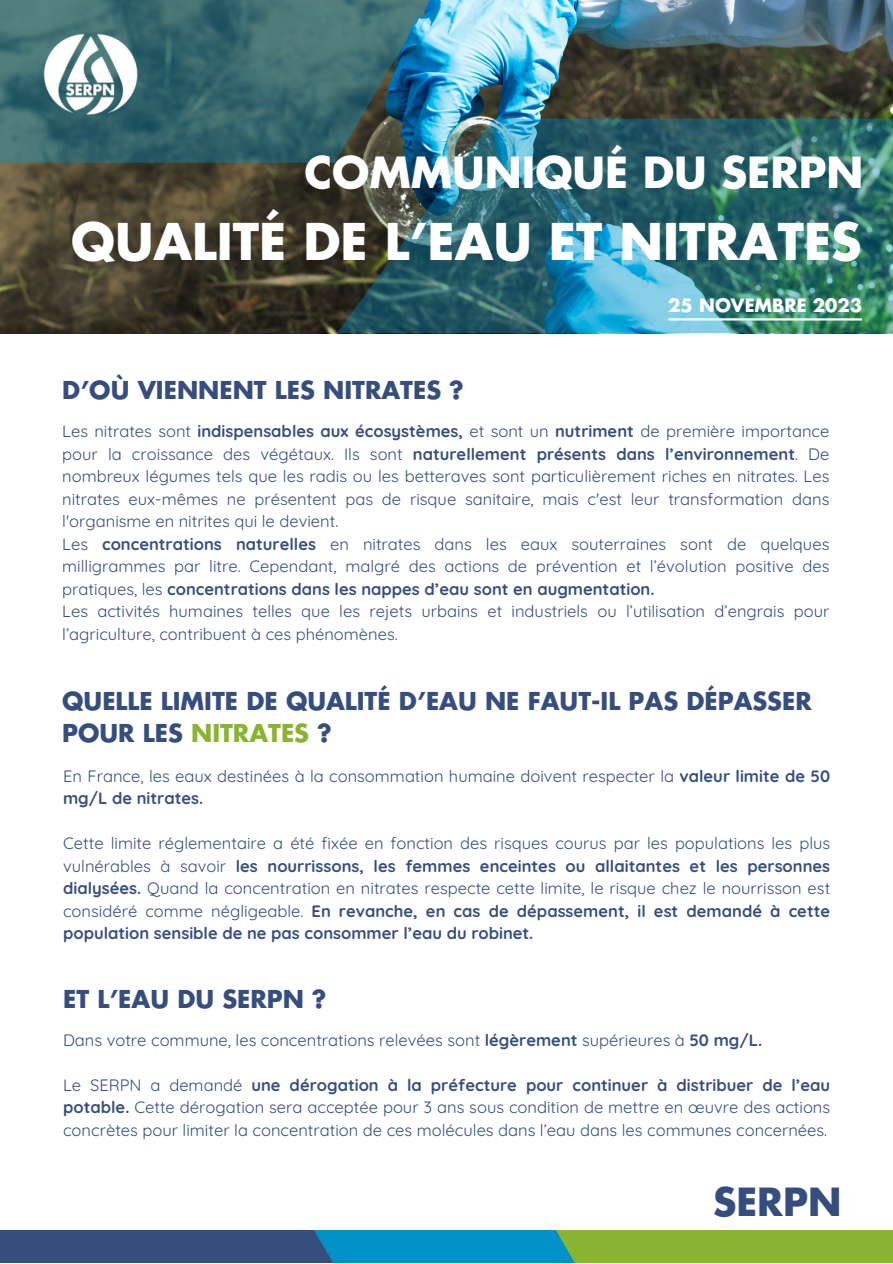
<style>
.page{position:relative;width:893px;height:1264px;background:#fff}
.page>*{position:absolute;margin:0;border:0;box-sizing:border-box;transform-origin:0 0}
.t1{font:700 49.5px "Futura LT Pro";color:#fff}
.t2{font:700 42px "Futura LT Pro";color:#fff}
.t3{font:700 37.95px "Futura LT Pro";color:#364e7e}
.t4{font:700 24px/32.5px "Futura LT Pro";color:#364e7e}
.t5{font:700 18px "Futura LT Pro";color:#fff}
.t6{font:16.5px/22.5px "Quicksand";color:#364e7e;text-align:justify}
.s1{font-weight:700}
.s2{color:#89b431}
</style>
<div class="page">
<img style="left:0;top:0;width:892px;height:334px">
<img style="left:337px;top:119px;width:555px;height:214px">
<div style="left:369px;top:1229px;width:523px;height:33px;background:#89b431"></div>
<div style="left:0;top:1229px;width:664px;height:33px;background:#364e7e"></div>
<svg style="left:0;top:0;width:491px;height:163px;background:#41737c"></svg>
<svg style="left:314px;top:1229px;width:354px;height:33px;background:#2f9c9b"></svg>
<hr style="left:668px;top:318px;width:194px;height:2px;background:#fff">
<img style="left:33px;top:28px;width:112px;height:91px">
<p class="t2" style="left:304px;top:153px;width:560px">COMMUNIQUÉ DU SERPN</p>
<p class="t1" style="left:71px;top:219px;width:791px">QUALITÉ DE L’EAU ET NITRATES</p>
<p class="t5" style="left:668px;top:297px;width:195px">25 NOVEMBRE 2023</p>
<p class="t4" style="left:62px;top:375px;width:403px">D’OÙ VIENNENT LES NITRATES ?</p>
<p class="t6" style="left:62px;top:419px;width:768px">Les nitrates sont <span class="s1">indispensables aux écosystèmes,</span> et sont un <span class="s1">nutriment</span> de première importance pour la croissance des végétaux. Ils sont <span class="s1">naturellement présents dans l’environnement</span>. De nombreux légumes tels que les radis ou les betteraves sont particulièrement riches en nitrates. Les nitrates eux-mêmes ne présentent pas de risque sanitaire, mais c'est leur transformation dans l'organisme en nitrites qui le devient.</p>
<p class="t6" style="left:62px;top:532px;width:768px">Les <span class="s1">concentrations naturelles</span> en nitrates dans les eaux souterraines sont de quelques milligrammes par litre. Cependant, malgré des actions de prévention et l’évolution positive des pratiques, les <span class="s1">concentrations dans les nappes d’eau sont en augmentation.</span></p>
<p class="t6" style="left:62px;top:599px;width:768px">Les activités humaines telles que les rejets urbains et industriels ou l’utilisation d’engrais pour l’agriculture, contribuent à ces phénomènes.</p>
<p class="t4" style="left:62px;top:685px;width:751px">QUELLE LIMITE DE QUALITÉ D’EAU NE FAUT-IL PAS DÉPASSER<br>POUR LES <span class="s2">NITRATES</span> ?</p>
<p class="t6" style="left:63px;top:764px;width:768px">En France, les eaux destinées à la consommation humaine doivent respecter la <span class="s1">valeur limite de 50 mg/L de nitrates.</span></p>
<p class="t6" style="left:63px;top:831px;width:768px">Cette limite réglementaire a été fixée en fonction des risques courus par les populations les plus vulnérables à savoir <span class="s1">les nourrissons, les femmes enceintes ou allaitantes et les personnes dialysées.</span> Quand la concentration en nitrates respecte cette limite, le risque chez le nourrisson est considéré comme négligeable. <span class="s1">En revanche, en cas de dépassement, il est demandé à cette population sensible de ne pas consommer l’eau du robinet.</span></p>
<p class="t4" style="left:63px;top:984px;width:265px">ET L’EAU DU SERPN ?</p>
<p class="t6" style="left:63px;top:1028px;width:700px">Dans votre commune, les concentrations relevées sont <span class="s1">légèrement</span> supérieures à <span class="s1">50 mg/L.</span></p>
<p class="t6" style="left:63px;top:1073px;width:768px">Le SERPN a demandé <span class="s1">une dérogation à la préfecture pour continuer à distribuer de l’eau potable.</span> Cette dérogation sera acceptée pour 3 ans sous condition de mettre en œuvre des actions concrètes pour limiter la concentration de ces molécules dans l’eau dans les communes concernées.</p>
<p class="t3" style="left:713px;top:1185px;width:130px">SERPN</p>
</div>
